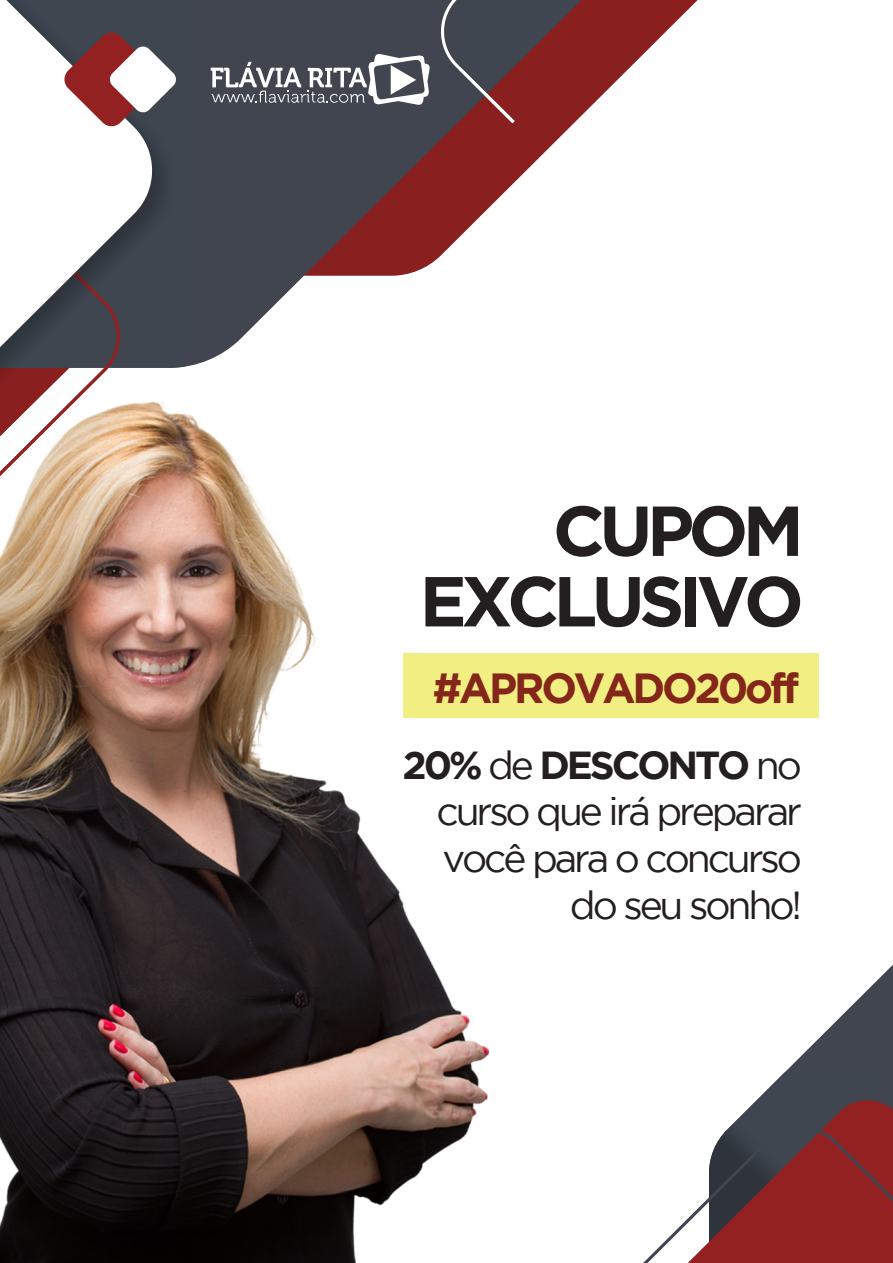
<style>
.page{position:relative;width:893px;height:1263px;background:#fff}
.page>*{position:absolute;margin:0;border:0;box-sizing:border-box;transform-origin:0 0}
.t1{font:700 70.5px/70.5px "Gotham";letter-spacing:-.08em;color:#231f20;text-align:right}
.t2{font:700 42px "Gotham";letter-spacing:-.075em;color:#84271a}
.t3{font:39px/46.8px "Gotham";letter-spacing:-.08em;color:#231f20;text-align:right}
.s1{font-weight:700}
</style>
<div class="page">
<svg style="left:785px;top:964px;width:108px;height:123px"></svg>
<img style="left:770px;top:1072px;width:105px;height:15px">
<svg style="left:643px;top:1087px;width:250px;height:176px"></svg>
<svg style="left:185px;top:0;width:389px;height:346px;fill:#40454f"></svg>
<svg style="left:436px;top:0;width:241px;height:123px"></svg>
<img style="left:460px;top:0;width:121px;height:121px">
<img style="left:460px;top:66px;width:55px;height:57px">
<div style="left:158px;top:0;width:27px;height:346px;background:#3f4650"></div>
<svg style="left:1px;top:0;width:157px;height:346px"></svg>
<svg style="left:63px;top:31px;width:114px;height:96px"></svg>
<svg style="left:211px;top:54px;width:219px;height:51px"></svg>
<img style="left:0;top:346px;width:489px;height:917px">
<div style="left:404px;top:653px;width:415px;height:65px;background:#f2ef82"></div>
<h1 class="t1" style="left:420px;top:494px;width:386px">CUPOM<br>EXCLUSIVO</h1>
<p class="t2" style="left:433px;top:664px;width:368px">#APROVADO20off</p>
<p class="t3" style="left:403px;top:741px;width:401px"><span class="s1">20%</span> de <span class="s1">DESCONTO</span> no curso que irá preparar você para o concurso do seu sonho!</p>
</div>
